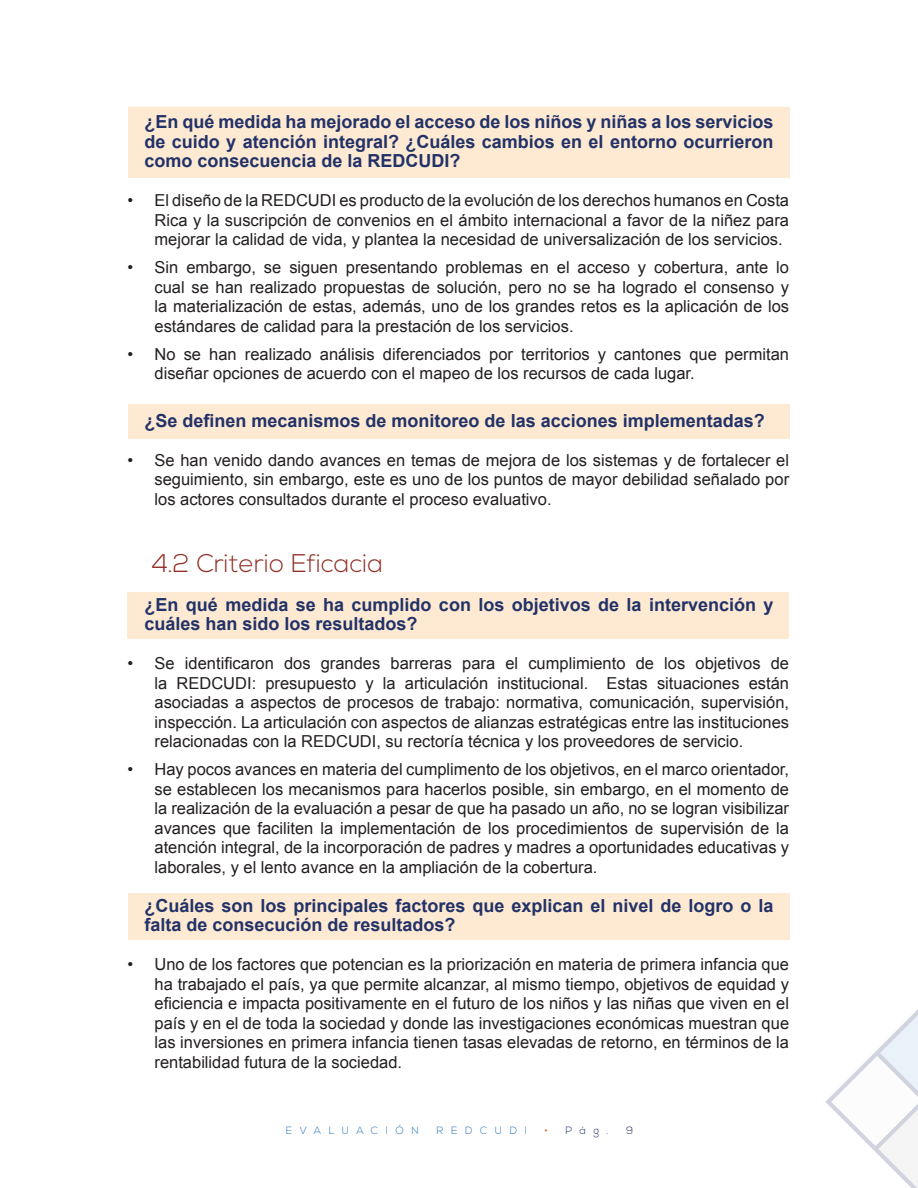
<style>
.page{position:relative;width:918px;height:1188px;background:#fff}
.page>*{position:absolute;margin:0;border:0;box-sizing:border-box;transform-origin:0 0}
.List_Paragraph{font:300 25.5px "Nexa";color:#912e25}
.t1{font:700 18px/19.5px "Arial";color:#223268}
.t2{font:16.5px/19.5px "Arial";color:#231f20;text-align:justify}
.t3{font:300 10.5px "Nexa";letter-spacing:.73em;color:#3378bd}
.t4{font:300 10.5px "Nexa";color:#223268}
.s1{color:#de6728}
</style>
<div class="page">
<svg style="left:825px;top:1009px;width:93px;height:179px"></svg>
<div style="left:128px;top:893px;width:662px;height:47px;background:#feead2"></div>
<div style="left:128px;top:592px;width:661px;height:47px;background:#feead2"></div>
<div style="left:128px;top:404px;width:662px;height:34px;background:#feead2"></div>
<div style="left:128px;top:107px;width:662px;height:70px;background:#feead2"></div>
<p class="t1" style="left:145px;top:113px;width:630px;text-align:justify">¿En qué medida ha mejorado el acceso de los niños y niñas a los servicios de cuido y atención integral? ¿Cuáles cambios en el entorno ocurrieron como consecuencia de la REDCUDI?</p>
<p class="t2" style="left:155px;top:191px;width:636px;text-indent:-27px">• El diseño de la REDCUDI es producto de la evolución de los derechos humanos en Costa Rica y la suscripción de convenios en el ámbito internacional a favor de la niñez para mejorar la calidad de vida, y plantea la necesidad de universalización de los servicios.</p>
<p class="t2" style="left:155px;top:258px;width:636px;text-indent:-27px">• Sin embargo, se siguen presentando problemas en el acceso y cobertura, ante lo cual se han realizado propuestas de solución, pero no se ha logrado el consenso y la materialización de estas, además, uno de los grandes retos es la aplicación de los estándares de calidad para la prestación de los servicios.</p>
<p class="t2" style="left:155px;top:344px;width:636px;text-indent:-27px">• No se han realizado análisis diferenciados por territorios y cantones que permitan diseñar opciones de acuerdo con el mapeo de los recursos de cada lugar.</p>
<p class="t1" style="left:145px;top:411px;width:622px">¿Se definen mecanismos de monitoreo de las acciones implementadas?</p>
<p class="t2" style="left:155px;top:450px;width:636px;text-indent:-27px">• Se han venido dando avances en temas de mejora de los sistemas y de fortalecer el seguimiento, sin embargo, este es uno de los puntos de mayor debilidad señalado por los actores consultados durante el proceso evaluativo.</p>
<p class="List_Paragraph" style="left:152px;top:548px;width:233px">4.2 Criterio Eficacia</p>
<p class="t1" style="left:145px;top:595px;width:630px">¿En qué medida se ha cumplido con los objetivos de la intervención y cuáles han sido los resultados?</p>
<p class="t2" style="left:155px;top:654px;width:636px;text-indent:-27px">• Se identificaron dos grandes barreras para el cumplimiento de los objetivos de la REDCUDI: presupuesto y la articulación institucional. Estas situaciones están asociadas a aspectos de procesos de trabajo: normativa, comunicación, supervisión, inspección. La articulación con aspectos de alianzas estratégicas entre las instituciones relacionadas con la REDCUDI, su rectoría técnica y los proveedores de servicio.</p>
<p class="t2" style="left:155px;top:760px;width:636px;text-indent:-27px">• Hay pocos avances en materia del cumplimento de los objetivos, en el marco orientador, se establecen los mecanismos para hacerlos posible, sin embargo, en el momento de la realización de la evaluación a pesar de que ha pasado un año, no se logran visibilizar avances que faciliten la implementación de los procedimientos de supervisión de la atención integral, de la incorporación de padres y madres a oportunidades educativas y laborales, y el lento avance en la ampliación de la cobertura.</p>
<p class="t1" style="left:145px;top:896px;width:630px">¿Cuáles son los principales factores que explican el nivel de logro o la falta de consecución de resultados?</p>
<p class="t2" style="left:155px;top:955px;width:636px;text-indent:-27px">• Uno de los factores que potencian es la priorización en materia de primera infancia que ha trabajado el país, ya que permite alcanzar, al mismo tiempo, objetivos de equidad y eficiencia e impacta positivamente en el futuro de los niños y las niñas que viven en el país y en el de toda la sociedad y donde las investigaciones económicas muestran que las inversiones en primera infancia tienen tasas elevadas de retorno, en términos de la rentabilidad futura de la sociedad.</p>
<p class="t3" style="left:286px;top:1125px;width:135px">EVALUACIÓN</p>
<p class="t3" style="left:437px;top:1125px;width:92px">REDCUDI</p>
<p class="t4" style="left:545px;top:1125px;width:65px"><span class="s1">•</span> Pág.</p>
<p class="t4" style="left:626px;top:1125px;width:9px">9</p>
</div>
